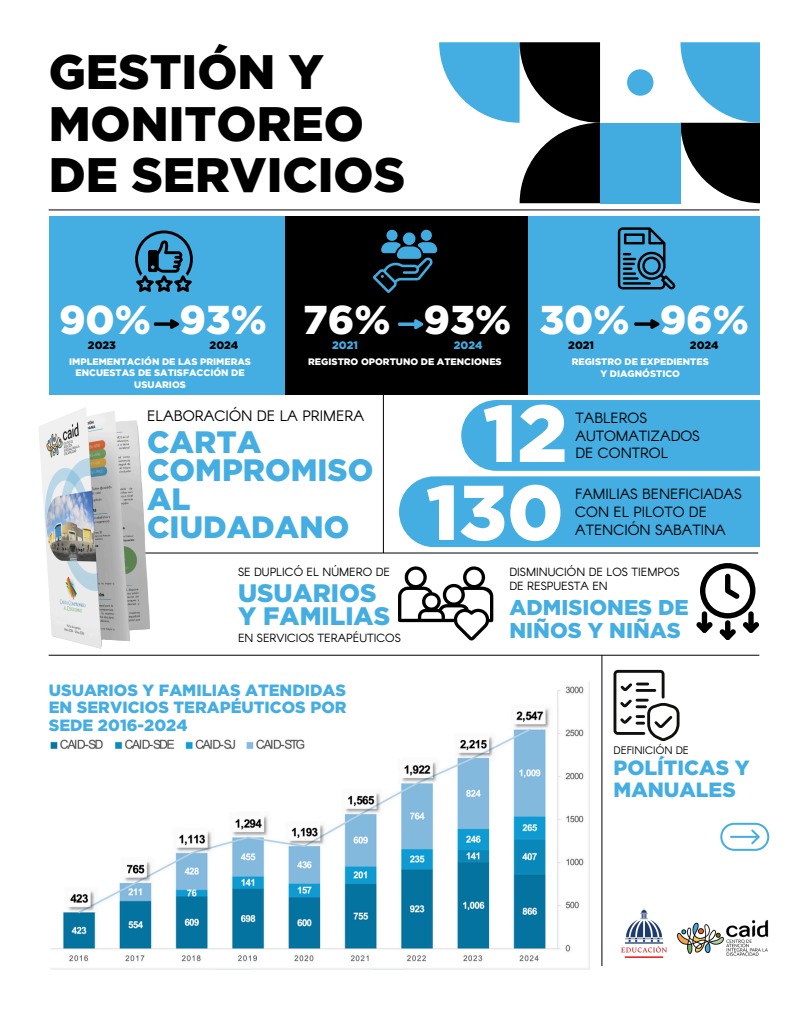
<style>
.page{position:relative;width:810px;height:1013px;background:#fff}
.page>*{position:absolute;margin:0;border:0;box-sizing:border-box;transform-origin:0 0}
.t1{font:900 80.7px "Gotham HTF";color:#fff}
.t2{font:900 77.4px "Gotham HTF";color:#fff}
.t3{font:900 48.4px/51.7px "Gotham HTF";color:#000}
.t4{font:900 40.2px "Gotham HTF";color:#fff}
.t5{font:900 30.9px/28.2px "Gotham HTF";color:#44ade2}
.t6{font:900 25.2px/23.1px "Gotham HTF";color:#44ade2}
.t7{font:900 21.4px/23.2px "Gotham HTF";color:#44ade2}
.t8{font:900 20.6px/22.4px "Gotham HTF";color:#44ade2}
.t9{font:900 16.3px/17.2px "Gotham HTF";color:#44ade2;text-align:justify}
.t10{font:14.8px "Arcon";color:#000}
.t11{font:14.5px/17.2px "Arcon";color:#000}
.t12{font:11.6px/14.2px "Arcon";color:#000}
.t13{font:900 10.8px "Gotham HTF";color:#000}
.t14{font:900 10.8px "Gotham HTF";color:#44ade2}
.t15{font:900 10.8px "Gotham HTF";color:#42ace1}
.t16{font:10.7px "Arcon";color:#000}
.t17{font:900 9.4px/11.2px "Gotham HTF";color:#fff;text-align:center}
</style>
<div class="page">
<hr style="left:49px;top:209px;width:710px;height:1px;background:#000">
<hr style="left:602px;top:655px;width:1px;height:311px;background:#000">
<hr style="left:383px;top:394px;width:1px;height:159px;background:#000">
<hr style="left:48px;top:552px;width:710px;height:1px;background:#000">
<hr style="left:49px;top:655px;width:710px;height:1px;background:#000">
<div style="left:49px;top:216px;width:761px;height:178px;background:#44ade2"></div>
<div style="left:286px;top:216px;width:242px;height:178px;background:#000"></div>
<svg style="left:398px;top:566px;width:95px;height:74px"></svg>
<svg style="left:696px;top:563px;width:63px;height:77px"></svg>
<svg style="left:439px;top:42px;width:161px;height:161px"></svg>
<svg style="left:681px;top:42px;width:79px;height:161px"></svg>
<div style="left:600px;top:123px;width:81px;height:80px;background:#42ace1"></div>
<div style="left:627px;top:69px;width:26px;height:27px;background:#44ade2;border-radius:50%"></div>
<img style="left:51px;top:682px;width:539px;height:287px">
<div style="left:49px;top:676px;width:266px;height:71px;background:#fff"></div>
<img style="left:50px;top:739px;width:261px;height:18px">
<img style="left:676px;top:920px;width:93px;height:37px">
<svg style="left:720px;top:822px;width:49px;height:28px"></svg>
<hr style="left:730px;top:835px;width:30px;height:2px;background:#44ade2">
<img style="left:622px;top:908px;width:45px;height:49px">
<svg style="left:154px;top:322px;width:18px;height:4px"></svg>
<svg style="left:170px;top:319px;width:9px;height:10px"></svg>
<svg style="left:398px;top:322px;width:18px;height:4px"></svg>
<svg style="left:414px;top:319px;width:10px;height:10px"></svg>
<svg style="left:634px;top:322px;width:18px;height:4px"></svg>
<svg style="left:650px;top:319px;width:10px;height:10px"></svg>
<svg style="left:618px;top:227px;width:58px;height:63px"></svg>
<svg style="left:135px;top:230px;width:58px;height:62px"></svg>
<div style="left:421px;top:230px;width:11px;height:11px;background:#42ace1;border-radius:50%"></div>
<div style="left:386px;top:230px;width:12px;height:11px;background:#42ace1;border-radius:50%"></div>
<svg style="left:373px;top:242px;width:64px;height:51px"></svg>
<div style="left:403px;top:232px;width:12px;height:13px;background:#42ace1;border-radius:50%"></div>
<img style="left:39px;top:407px;width:162px;height:242px">
<svg style="left:101px;top:628px;width:54px;height:20px"></svg>
<svg style="left:614px;top:670px;width:66px;height:71px"></svg>
<svg style="left:399px;top:400px;width:361px;height:147px;background:#5eb8e6"></svg>
<div style="left:760px;top:22px;width:50px;height:536px;background:#fff"></div>
<p class="t3" style="left:49px;top:45px;width:358px">GESTIÓN Y<br>MONITOREO<br>DE SERVICIOS</p>
<p class="t4" style="left:59px;top:297px;width:94px">90%</p>
<h3 class="t13" style="left:88px;top:338px;width:30px">2023</h3>
<p class="t4" style="left:179px;top:297px;width:89px">93%</p>
<p class="t13" style="left:210px;top:338px;width:30px">2024</p>
<p class="t4" style="left:303px;top:297px;width:89px">76%</p>
<h3 class="t14" style="left:332px;top:338px;width:27px">2021</h3>
<p class="t4" style="left:424px;top:297px;width:89px">93%</p>
<p class="t15" style="left:454px;top:338px;width:30px">2024</p>
<p class="t4" style="left:539px;top:297px;width:92px">30%</p>
<p class="t13" style="left:568px;top:338px;width:27px">2021</p>
<h3 class="t4" style="left:660px;top:297px;width:91px">96%</h3>
<p class="t13" style="left:690px;top:338px;width:30px">2024</p>
<p class="t17" style="left:69px;top:356px;width:183px">IMPLEMENTACIÓN DE LAS PRIMERAS<br>ENCUESTAS DE SATISFACCIÓN DE<br>USUARIOS</p>
<h3 class="t17" style="left:308px;top:356px;width:195px">REGISTRO OPORTUNO DE ATENCIONES</h3>
<p class="t17" style="left:572px;top:356px;width:139px">REGISTRO DE EXPEDIENTES<br>Y DIAGNÓSTICO</p>
<p class="t10" style="left:147px;top:406px;width:219px">ELABORACIÓN DE LA PRIMERA</p>
<h1 class="t5" style="left:147px;top:427px;width:228px">CARTA<br>COMPROMISO<br>AL<br>CIUDADANO</h1>
<p class="t1" style="left:483px;top:387px;width:86px">12</p>
<p class="t2" style="left:426px;top:468px;width:139px">130</p>
<p class="t11" style="left:576px;top:409px;width:126px">TABLEROS<br>AUTOMATIZADOS<br>DE CONTROL</p>
<h5 class="t11" style="left:575px;top:484px;width:168px;line-height:18px">FAMILIAS BENEFICIADAS<br>CON EL PILOTO DE<br>ATENCIÓN SABATINA</h5>
<p class="t12" style="left:238px;top:564px;width:154px">SE DUPLICÓ EL NÚMERO DE</p>
<p class="t12" style="left:509px;top:564px;width:172px">DISMINUCIÓN DE LOS TIEMPOS<br>DE RESPUESTA EN</p>
<p class="t6" style="left:238px;top:581px;width:154px">USUARIOS<br>Y FAMILIAS</p>
<h3 class="t7" style="left:509px;top:595px;width:181px">ADMISIONES DE<br>NIÑOS Y NIÑAS</h3>
<p class="t12" style="left:238px;top:630px;width:164px">EN SERVICIOS TERAPÉUTICOS</p>
<p class="t9" style="left:49px;top:681px;width:299px">USUARIOS Y FAMILIAS ATENDIDAS EN SERVICIOS TERAPÉUTICOS POR SEDE 2016-2024</p>
<p class="t16" style="left:614px;top:742px;width:77px">DEFINICIÓN DE</p>
<p class="t8" style="left:614px;top:756px;width:138px">POLÍTICAS Y<br>MANUALES</p>
</div>
